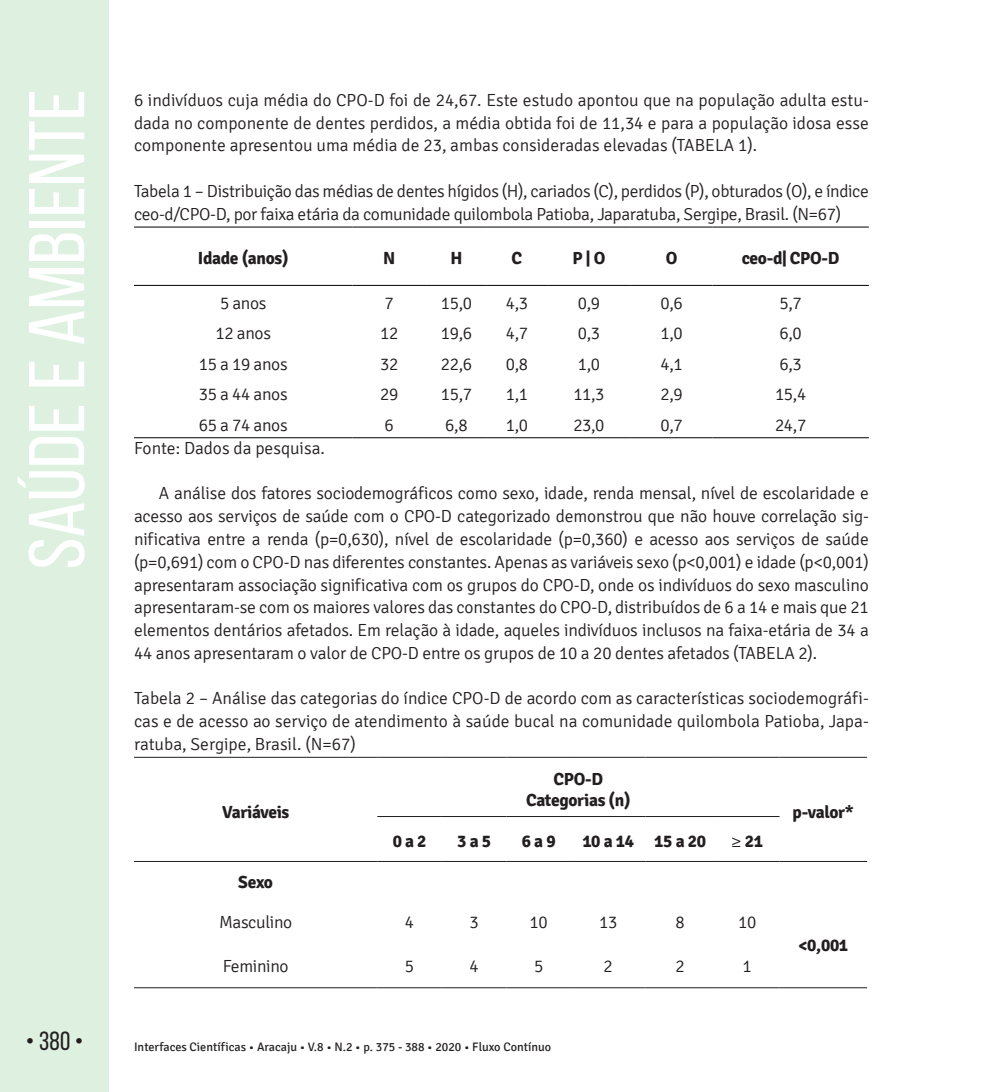
<style>
.page{position:relative;width:993px;height:1092px;background:#fff}
.page>*{position:absolute;margin:0;border:0;box-sizing:border-box;transform-origin:0 0}
.t1{font:78.75px "Bebas Neue";color:#fff;scale:1.09 1}
.t2{font:26.25px "Bebas Neue";color:#231f20}
.TEXTO{font:300 17.5px/22.8px "Signika";letter-spacing:-.02em;color:#231f20;text-align:justify}
.Texto_Tabela{font:300 17.5px "Signika";letter-spacing:-.02em;color:#231f20}
.Texto_Tabela-2{font:700 17.5px "Signika";letter-spacing:-.02em;color:#231f20}
.TEXTO-2{font:300 17.5px "Signika";color:#231f20}
.t3{font:12.25px "Signika";color:#231f20}
.s1{font-family:"Myriad Pro";font-weight:400}
</style>
<div class="page">
<div style="left:0;top:0;width:109px;height:1091px;background:#def1e0"></div>
<hr style="left:134px;top:226px;width:218px;height:1px;background:#000">
<hr style="left:352px;top:226px;width:74px;height:1px;background:#000">
<hr style="left:426px;top:226px;width:60px;height:1px;background:#000">
<hr style="left:486px;top:226px;width:61px;height:1px;background:#000">
<hr style="left:547px;top:226px;width:83px;height:1px;background:#000">
<hr style="left:630px;top:226px;width:82px;height:1px;background:#000">
<hr style="left:712px;top:226px;width:156px;height:1px;background:#000">
<hr style="left:134px;top:285px;width:218px;height:1px;background:#000">
<hr style="left:352px;top:285px;width:74px;height:1px;background:#000">
<hr style="left:426px;top:285px;width:60px;height:1px;background:#000">
<hr style="left:486px;top:285px;width:61px;height:1px;background:#000">
<hr style="left:547px;top:285px;width:83px;height:1px;background:#000">
<hr style="left:630px;top:285px;width:82px;height:1px;background:#000">
<hr style="left:712px;top:285px;width:156px;height:1px;background:#000">
<hr style="left:134px;top:437px;width:218px;height:1px;background:#000">
<hr style="left:352px;top:437px;width:74px;height:1px;background:#000">
<hr style="left:426px;top:437px;width:60px;height:1px;background:#000">
<hr style="left:486px;top:437px;width:61px;height:1px;background:#000">
<hr style="left:547px;top:437px;width:83px;height:1px;background:#000">
<hr style="left:630px;top:437px;width:82px;height:1px;background:#000">
<hr style="left:712px;top:437px;width:156px;height:1px;background:#000">
<hr style="left:134px;top:756px;width:243px;height:1px;background:#231f20">
<hr style="left:134px;top:861px;width:243px;height:1px;background:#231f20">
<hr style="left:134px;top:987px;width:243px;height:1px;background:#231f20">
<hr style="left:377px;top:756px;width:64px;height:1px;background:#231f20">
<hr style="left:441px;top:756px;width:65px;height:1px;background:#231f20">
<hr style="left:506px;top:756px;width:64px;height:1px;background:#231f20">
<hr style="left:570px;top:756px;width:75px;height:1px;background:#231f20">
<hr style="left:645px;top:756px;width:69px;height:1px;background:#231f20">
<hr style="left:714px;top:756px;width:65px;height:1px;background:#231f20">
<hr style="left:377px;top:987px;width:64px;height:1px;background:#231f20">
<hr style="left:441px;top:987px;width:65px;height:1px;background:#231f20">
<hr style="left:506px;top:987px;width:64px;height:1px;background:#231f20">
<hr style="left:570px;top:987px;width:75px;height:1px;background:#231f20">
<hr style="left:645px;top:987px;width:69px;height:1px;background:#231f20">
<hr style="left:714px;top:987px;width:65px;height:1px;background:#231f20">
<hr style="left:779px;top:756px;width:87px;height:1px;background:#231f20">
<hr style="left:779px;top:861px;width:87px;height:1px;background:#231f20">
<hr style="left:779px;top:987px;width:87px;height:1px;background:#231f20">
<hr style="left:377px;top:861px;width:64px;height:1px;background:#231f20">
<hr style="left:441px;top:861px;width:65px;height:1px;background:#231f20">
<hr style="left:506px;top:861px;width:64px;height:1px;background:#231f20">
<hr style="left:570px;top:861px;width:75px;height:1px;background:#231f20">
<hr style="left:645px;top:861px;width:69px;height:1px;background:#231f20">
<hr style="left:714px;top:861px;width:65px;height:1px;background:#231f20">
<hr style="left:377px;top:816px;width:64px;height:1px;background:#231f20">
<hr style="left:441px;top:816px;width:65px;height:1px;background:#231f20">
<hr style="left:506px;top:816px;width:64px;height:1px;background:#231f20">
<hr style="left:570px;top:816px;width:75px;height:1px;background:#231f20">
<hr style="left:645px;top:816px;width:69px;height:1px;background:#231f20">
<hr style="left:714px;top:816px;width:65px;height:1px;background:#231f20">
<h1 class="t1" style="left:14px;top:569px;width:442px;rotate:-90deg">Saúde e Ambiente</h1>
<p class="TEXTO" style="left:134px;top:89px;width:736px">6 indivíduos cuja média do CPO-D foi de 24,67. Este estudo apontou que na população adulta estu&shy;dada no componente de dentes perdidos, a média obtida foi de 11,34 e para a população idosa esse componente apresentou uma média de 23, ambas consideradas elevadas (TABELA 1).</p>
<p class="TEXTO" style="left:134px;top:180px;width:736px">Tabela 1 – Distribuição das médias de dentes hígidos (H), cariados (C), perdidos (P), obturados (O), e índice ceo-d/CPO-D, por faixa etária da comunidade quilombola Patioba, Japaratuba, Sergipe, Brasil. (N=67)</p>
<p class="Texto_Tabela-2" style="left:198px;top:248px;width:92px">Idade (anos)</p>
<p class="Texto_Tabela-2" style="left:383px;top:248px;width:14px">N</p>
<p class="Texto_Tabela-2" style="left:450px;top:248px;width:14px">H</p>
<p class="Texto_Tabela-2" style="left:511px;top:248px;width:12px">C</p>
<p class="Texto_Tabela-2" style="left:572px;top:248px;width:35px">P | O</p>
<p class="Texto_Tabela-2" style="left:665px;top:248px;width:13px">O</p>
<p class="Texto_Tabela-2" style="left:741px;top:248px;width:99px">ceo-d| CPO-D</p>
<p class="Texto_Tabela" style="left:220px;top:293px;width:48px">5 anos</p>
<p class="Texto_Tabela" style="left:384px;top:293px;width:11px">7</p>
<p class="Texto_Tabela" style="left:440px;top:293px;width:33px">15,0</p>
<p class="Texto_Tabela" style="left:505px;top:293px;width:24px">4,3</p>
<p class="Texto_Tabela" style="left:577px;top:293px;width:24px">0,9</p>
<p class="Texto_Tabela" style="left:660px;top:293px;width:24px">0,6</p>
<p class="Texto_Tabela" style="left:779px;top:293px;width:24px">5,7</p>
<p class="Texto_Tabela" style="left:215px;top:324px;width:57px">12 anos</p>
<p class="Texto_Tabela" style="left:380px;top:324px;width:20px">12</p>
<p class="Texto_Tabela" style="left:440px;top:324px;width:33px">19,6</p>
<p class="Texto_Tabela" style="left:505px;top:324px;width:24px">4,7</p>
<p class="Texto_Tabela" style="left:577px;top:324px;width:24px">0,3</p>
<p class="Texto_Tabela" style="left:660px;top:324px;width:24px">1,0</p>
<p class="Texto_Tabela" style="left:779px;top:324px;width:24px">6,0</p>
<p class="Texto_Tabela" style="left:199px;top:354px;width:90px">15 a 19 anos</p>
<p class="Texto_Tabela" style="left:380px;top:354px;width:20px">32</p>
<p class="Texto_Tabela" style="left:440px;top:354px;width:33px">22,6</p>
<p class="Texto_Tabela" style="left:505px;top:354px;width:24px">0,8</p>
<p class="Texto_Tabela" style="left:577px;top:354px;width:24px">1,0</p>
<p class="Texto_Tabela" style="left:660px;top:354px;width:24px">4,1</p>
<p class="Texto_Tabela" style="left:779px;top:354px;width:24px">6,3</p>
<p class="Texto_Tabela" style="left:199px;top:385px;width:90px">35 a 44 anos</p>
<p class="Texto_Tabela" style="left:380px;top:385px;width:20px">29</p>
<p class="Texto_Tabela" style="left:440px;top:385px;width:33px">15,7</p>
<p class="Texto_Tabela" style="left:505px;top:385px;width:24px">1,1</p>
<p class="Texto_Tabela" style="left:573px;top:385px;width:33px">11,3</p>
<p class="Texto_Tabela" style="left:660px;top:385px;width:24px">2,9</p>
<p class="Texto_Tabela" style="left:774px;top:385px;width:33px">15,4</p>
<p class="Texto_Tabela" style="left:199px;top:415px;width:90px">65 a 74 anos</p>
<p class="Texto_Tabela" style="left:384px;top:415px;width:11px">6</p>
<p class="Texto_Tabela" style="left:445px;top:415px;width:24px">6,8</p>
<p class="Texto_Tabela" style="left:505px;top:415px;width:24px">1,0</p>
<p class="Texto_Tabela" style="left:573px;top:415px;width:33px">23,0</p>
<p class="Texto_Tabela" style="left:660px;top:415px;width:24px">0,7</p>
<p class="Texto_Tabela" style="left:774px;top:415px;width:33px">24,7</p>
<p class="TEXTO-2" style="left:134px;top:438px;width:192px">Fonte: Dados da pesquisa.</p>
<p class="TEXTO" style="left:134px;top:482px;width:736px;text-indent:25px">A análise dos fatores sociodemográficos como sexo, idade, renda mensal, nível de escolaridade e acesso aos serviços de saúde com o CPO-D categorizado demonstrou que não houve correlação sig&shy;nificativa entre a renda (p=0,630), nível de escolaridade (p=0,360) e acesso aos serviços de saúde (p=0,691) com o CPO-D nas diferentes constantes. Apenas as variáveis sexo (p&lt;0,001) e idade (p&lt;0,001) apresentaram associação significativa com os grupos do CPO-D, onde os indivíduos do sexo masculino apresentaram-se com os maiores valores das constantes do CPO-D, distribuídos de 6 a 14 e mais que 21 elementos dentários afetados. Em relação à idade, aqueles indivíduos inclusos na faixa-etária de 34 a 44 anos apresentaram o valor de CPO-D entre os grupos de 10 a 20 dentes afetados (TABELA 2).</p>
<p class="TEXTO" style="left:134px;top:687px;width:736px">Tabela 2 – Análise das categorias do índice CPO-D de acordo com as características sociodemográfi&shy;cas e de acesso ao serviço de atendimento à saúde bucal na comunidade quilombola Patioba, Japa&shy;ratuba, Sergipe, Brasil. (N=67)</p>
<p class="Texto_Tabela-2" style="left:222px;top:801px;width:69px">Variáveis</p>
<p class="Texto_Tabela-2" style="left:553px;top:768px;width:51px">CPO-D</p>
<p class="Texto_Tabela-2" style="left:526px;top:789px;width:106px">Categorias (n)</p>
<p class="Texto_Tabela-2" style="left:392px;top:830px;width:35px">0 a 2</p>
<p class="Texto_Tabela-2" style="left:457px;top:830px;width:35px">3 a 5</p>
<p class="Texto_Tabela-2" style="left:521px;top:830px;width:35px">6 a 9</p>
<p class="Texto_Tabela-2" style="left:582px;top:830px;width:53px">10 a 14</p>
<p class="Texto_Tabela-2" style="left:654px;top:830px;width:53px">15 a 20</p>
<p class="Texto_Tabela-2" style="left:731px;top:830px;width:33px"><span class="s1">≥</span> 21</p>
<p class="Texto_Tabela-2" style="left:238px;top:871px;width:36px">Sexo</p>
<p class="Texto_Tabela" style="left:219px;top:912px;width:75px">Masculino</p>
<p class="Texto_Tabela" style="left:405px;top:912px;width:11px">4</p>
<p class="Texto_Tabela" style="left:469px;top:912px;width:11px">3</p>
<p class="Texto_Tabela" style="left:529px;top:912px;width:20px">10</p>
<p class="Texto_Tabela" style="left:599px;top:912px;width:20px">13</p>
<p class="Texto_Tabela" style="left:675px;top:912px;width:11px">8</p>
<p class="Texto_Tabela" style="left:737px;top:912px;width:20px">10</p>
<p class="Texto_Tabela" style="left:223px;top:956px;width:67px">Feminino</p>
<p class="Texto_Tabela" style="left:405px;top:956px;width:11px">5</p>
<p class="Texto_Tabela" style="left:469px;top:956px;width:11px">4</p>
<p class="Texto_Tabela" style="left:534px;top:956px;width:11px">5</p>
<p class="Texto_Tabela" style="left:603px;top:956px;width:11px">2</p>
<p class="Texto_Tabela" style="left:675px;top:956px;width:11px">2</p>
<p class="Texto_Tabela" style="left:742px;top:956px;width:11px">1</p>
<p class="Texto_Tabela-2" style="left:792px;top:801px;width:63px">p-valor*</p>
<p class="Texto_Tabela-2" style="left:798px;top:934px;width:51px">&lt;0,001</p>
<h2 class="t2" style="left:26px;top:1026px;width:59px">• 380 •</h2>
<p class="t3" style="left:134px;top:1040px;width:418px">Interfaces Científicas • Aracaju • V.8 • N.2 • p. 375 - 388 • 2020 • Fluxo Contínuo</p>
</div>
